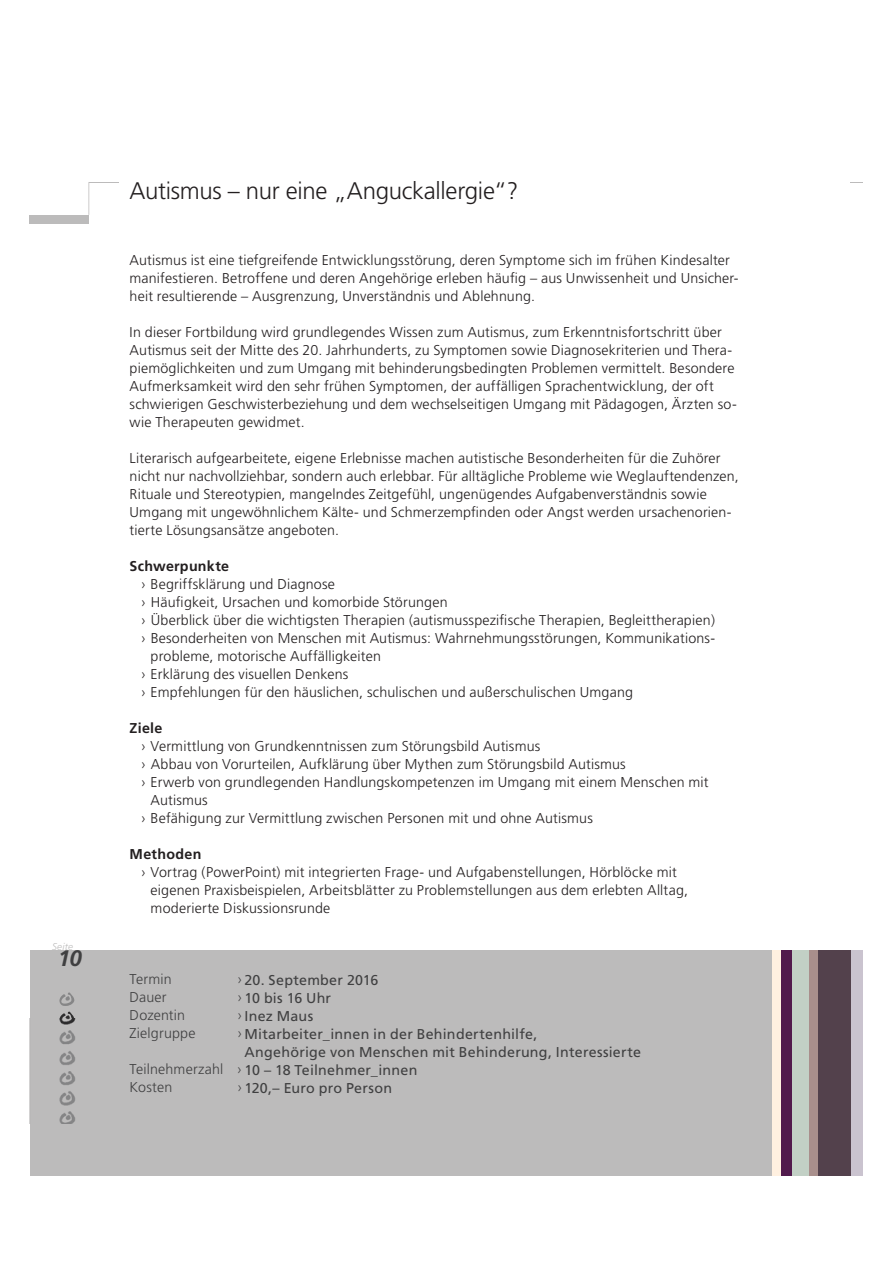
<style>
.page{position:relative;width:893px;height:1263px;background:#fff}
.page>*{position:absolute;margin:0;border:0;box-sizing:border-box;transform-origin:0 0}
.t1{font:300 24px "Frutiger";letter-spacing:-.015em;color:#231f20}
.t2{font:italic 700 22.5px "Frutiger";color:#404041}
.t3{font:300 14.25px/18px "Frutiger";letter-spacing:.01em;color:#231f20}
.t4{font:14.25px "Frutiger";letter-spacing:.02em;color:#404041}
.t5{font:300 14.25px/18px "Frutiger";letter-spacing:.015em;color:#404041}
.t6{font:700 14.25px "Frutiger";letter-spacing:.02em;color:#231f20}
.t7{font:italic 300 9.75px "Frutiger";letter-spacing:.03em;color:#bcbbbb}
.s1{font-weight:300}
</style>
<div class="page">
<div style="left:30px;top:950px;width:820px;height:226px;background:#bcbbbb"></div>
<div style="left:850px;top:950px;width:13px;height:226px;background:#cac3cf"></div>
<div style="left:780px;top:950px;width:12px;height:226px;background:#511a4c"></div>
<div style="left:792px;top:950px;width:17px;height:226px;background:#c2d0c5"></div>
<div style="left:818px;top:950px;width:32px;height:226px;background:#53414c"></div>
<div style="left:772px;top:950px;width:8px;height:226px;background:#fff0e0"></div>
<div style="left:809px;top:950px;width:9px;height:226px;background:#a98f8c"></div>
<div style="left:30px;top:215px;width:59px;height:8px;background:#bcbbbb"></div>
<svg style="left:88px;top:182px;width:31px;height:33px"></svg>
<svg style="left:850px;top:182px;width:13px;height:1px"></svg>
<svg style="left:59px;top:993px;width:15px;height:13px"></svg>
<svg style="left:60px;top:1012px;width:14px;height:6px"></svg>
<img style="left:59px;top:1018px;width:17px;height:106px">
<p class="t7" style="left:52px;top:943px;width:23px">Seite</p>
<h2 class="t2" style="left:58px;top:949px;width:26px">10</h2>
<h1 class="t1" style="left:130px;top:181px;width:390px">Autismus – nur eine „Anguckallergie“?</h1>
<p class="t3" style="left:130px;top:252px;width:610px">Autismus ist eine tiefgreifende Entwicklungsstörung, deren Symptome sich im frühen Kindesalter manifestieren. Betroffene und deren Angehörige erleben häufig – aus Unwissenheit und Unsicher&shy;heit resultierende – Ausgrenzung, Unverständnis und Ablehnung.</p>
<p class="t3" style="left:130px;top:324px;width:609px">In dieser Fortbildung wird grundlegendes Wissen zum Autismus, zum Erkenntnisfortschritt über Autismus seit der Mitte des 20. Jahrhunderts, zu Symptomen sowie Diagnosekriterien und Thera&shy;piemöglichkeiten und zum Umgang mit behinderungsbedingten Problemen vermittelt. Besondere Aufmerksamkeit wird den sehr frühen Symptomen, der auffälligen Sprachentwicklung, der oft schwierigen Geschwisterbeziehung und dem wechselseitigen Umgang mit Pädagogen, Ärzten so&shy;wie Therapeuten gewidmet.</p>
<p class="t3" style="left:130px;top:450px;width:610px">Literarisch aufgearbeitete, eigene Erlebnisse machen autistische Besonderheiten für die Zuhörer nicht nur nachvollziehbar, sondern auch erlebbar. Für alltägliche Probleme wie Weglauftendenzen, Rituale und Stereotypien, mangelndes Zeitgefühl, ungenügendes Aufgabenverständnis sowie Umgang mit ungewöhnlichem Kälte- und Schmerzempfinden oder Angst werden ursachenorien&shy;tierte Lösungsansätze angeboten.</p>
<p class="t6" style="left:130px;top:560px;width:101px">Schwerpunkte</p>
<p class="t3" style="left:142px;top:576px;width:195px">› Begriffsklärung und Diagnose</p>
<p class="t3" style="left:142px;top:594px;width:307px">› Häufigkeit, Ursachen und komorbide Störungen</p>
<p class="t3" style="left:142px;top:612px;width:575px">› Überblick über die wichtigsten Therapien (autismusspezifische Therapien, Begleittherapien)</p>
<p class="t3" style="left:142px;top:630px;width:575px">› Besonderheiten von Menschen mit Autismus: Wahrnehmungsstörungen, Kommunikations-</p>
<p class="t3" style="left:151px;top:648px;width:232px">probleme, motorische Auffälligkeiten</p>
<p class="t3" style="left:142px;top:666px;width:208px">› Erklärung des visuellen Denkens</p>
<p class="t3" style="left:142px;top:684px;width:493px">› Empfehlungen für den häuslichen, schulischen und außerschulischen Umgang</p>
<p class="t6" style="left:130px;top:722px;width:34px">Ziele</p>
<p class="t3" style="left:142px;top:738px;width:400px">› Vermittlung von Grundkenntnissen zum Störungsbild Autismus</p>
<p class="t3" style="left:142px;top:756px;width:486px">› Abbau von Vorurteilen, Aufklärung über Mythen zum Störungsbild Autismus</p>
<p class="t3" style="left:142px;top:774px;width:568px">› Erwerb von grundlegenden Handlungskompetenzen im Umgang mit einem Menschen mit</p>
<p class="t3" style="left:151px;top:792px;width:59px">Autismus</p>
<p class="t3" style="left:142px;top:810px;width:453px">› Befähigung zur Vermittlung zwischen Personen mit und ohne Autismus</p>
<p class="t6" style="left:130px;top:848px;width:73px">Methoden</p>
<p class="t3" style="left:151px;top:864px;width:539px;text-indent:-9px">› Vortrag (PowerPoint) mit integrierten Frage- und Aufgabenstellungen, Hörblöcke mit eigenen Praxisbeispielen, Arbeitsblätter zu Problemstellungen aus dem erlebten Alltag, moderierte Diskussionsrunde</p>
<p class="t5" style="left:130px;top:972px;width:67px">Termin<br>Dauer<br>Dozentin<br>Zielgruppe</p>
<p class="t4" style="left:238px;top:974px;width:142px"><span class="s1">›</span> 20. September 2016</p>
<p class="t4" style="left:238px;top:992px;width:95px"><span class="s1">›</span> 10 bis 16 Uhr</p>
<p class="t4" style="left:238px;top:1010px;width:77px"><span class="s1">›</span> Inez Maus</p>
<p class="t4" style="left:238px;top:1028px;width:301px"><span class="s1">›</span> Mitarbeiter_innen in der Behindertenhilfe,</p>
<p class="t4" style="left:244px;top:1046px;width:398px">Angehörige von Menschen mit Behinderung, Interessierte</p>
<p class="t4" style="left:130px;top:1064px;width:289px"><span class="s1">Teilnehmerzahl ›</span> 10 – 18 Teilnehmer_innen</p>
<p class="t4" style="left:238px;top:1082px;width:156px"><span class="s1">›</span> 120,– Euro pro Person</p>
<p class="t5" style="left:130px;top:1080px;width:44px">Kosten</p>
</div>
